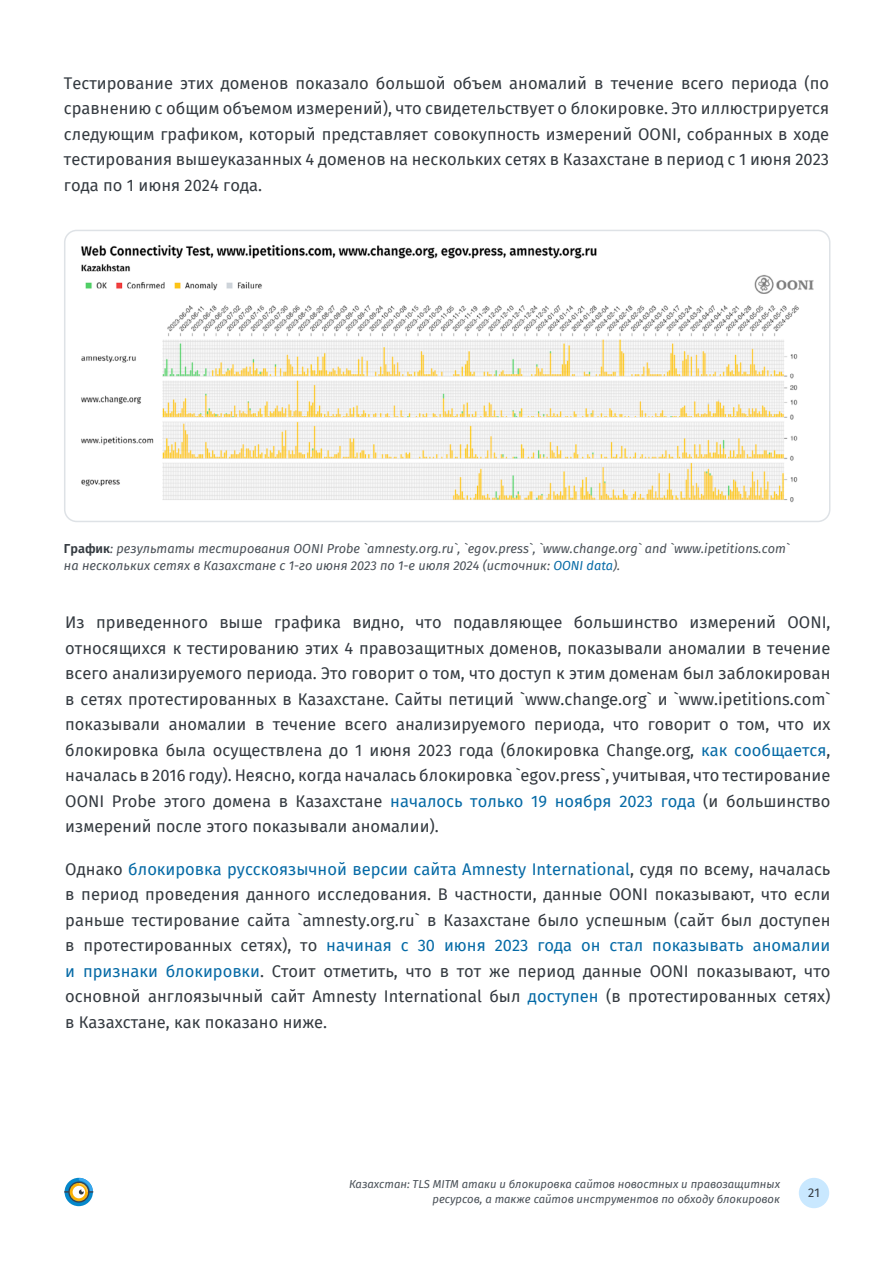
<style>
.page{position:relative;width:893px;height:1263px;background:#fff}
.page>*{position:absolute;margin:0;border:0;box-sizing:border-box;transform-origin:0 0}
.Body{font:16.5px/25.5px "Fira Sans";color:#343a40;text-align:justify}
.t1{font:italic 12.75px/16.5px "Fira Sans";color:#495057}
.t2{font:12.6px "Fira Sans";color:#343a40}
.t3{font:italic 11.25px/15px "Fira Sans";color:#495057;text-align:right}
.s1{font-weight:600;font-style:normal;color:#343a40}
.s2{color:#056aa6}
</style>
<div class="page">
<img style="left:67px;top:230px;width:763px;height:290px">
<div style="left:64px;top:230px;width:766px;height:292px;border:2px solid #dee2e6;border-radius:12px"></div>
<div style="left:799px;top:1178px;width:30px;height:30px;background:#c9e8ff;border-radius:50%"></div>
<svg style="left:65px;top:1178px;width:28px;height:28px"></svg>
<div style="left:71px;top:1184px;width:15px;height:16px;background:#fff;border-radius:50%"></div>
<div style="left:68px;top:1181px;width:21px;height:21px;border:1px solid #374151;border-radius:50%"></div>
<div style="left:70px;top:1183px;width:18px;height:18px;border:3px solid #fab005;border-radius:50%"></div>
<svg style="left:79px;top:1178px;width:14px;height:17px"></svg>
<p class="Body" style="left:64px;top:70px;width:767px">Тестирование этих доменов показало большой объем аномалий в течение всего периода (по сравнению с общим объемом измерений), что свидетельствует о блокировке. Это иллюстрируется следующим графиком, который представляет совокупность измерений OONI, собранных в ходе тестирования вышеуказанных 4 доменов на нескольких сетях в Казахстане в период с 1 июня 2023 года по 1 июня 2024 года.</p>
<p class="t1" style="left:64px;top:540px;width:727px"><span class="s1">График</span>: результаты тестирования OONI Probe `amnesty.org.ru`, `egov.press`, `www.change.org` and `www.ipetitions.com` на нескольких сетях в Казахстане с 1-го июня 2023 по 1-е июля 2024 (источник: <span class="s2">OONI data</span>).</p>
<p class="Body" style="left:65px;top:609px;width:767px">Из приведенного выше графика видно, что подавляющее большинство измерений OONI, относящихся к тестированию этих 4 правозащитных доменов, показывали аномалии в течение всего анализируемого периода. Это говорит о том, что доступ к этим доменам был заблокирован в сетях протестированных в Казахстане. Сайты петиций `www.change.org` и `www.ipetitions.com` показывали аномалии в течение всего анализируемого периода, что говорит о том, что их блокировка была осуществлена до 1 июня 2023 года (блокировка Change.org, <span class="s2">как сообщается</span>, началась в 2016 году). Неясно, когда началась блокировка `egov.press`, учитывая, что тестирование OONI Probe этого домена в Казахстане <span class="s2">началось только 19 ноября 2023 года</span> (и большинство измерений после этого показывали аномалии).</p>
<p class="Body" style="left:65px;top:856px;width:767px">Однако <span class="s2">блокировка русскоязычной версии сайта Amnesty International</span>, судя по всему, началась в период проведения данного исследования. В частности, данные OONI показывают, что если раньше тестирование сайта `amnesty.org.ru` в Казахстане было успешным (сайт был доступен в протестированных сетях), то <span class="s2">начиная с 30 июня 2023 года он стал показывать аномалии и признаки блокировки</span>. Стоит отметить, что в тот же период данные OONI показывают, что основной англоязычный сайт Amnesty International был <span class="s2">доступен</span> (в протестированных сетях) в Казахстане, как показано ниже.</p>
<p class="t3" style="left:349px;top:1177px;width:432px">Казахстан: TLS MITM атаки и блокировка сайтов новостных и правозащитных ресурсов, а также сайтов инструментов по обходу блокировок</p>
<p class="t2" style="left:808px;top:1183px;width:13px">21</p>
</div>
